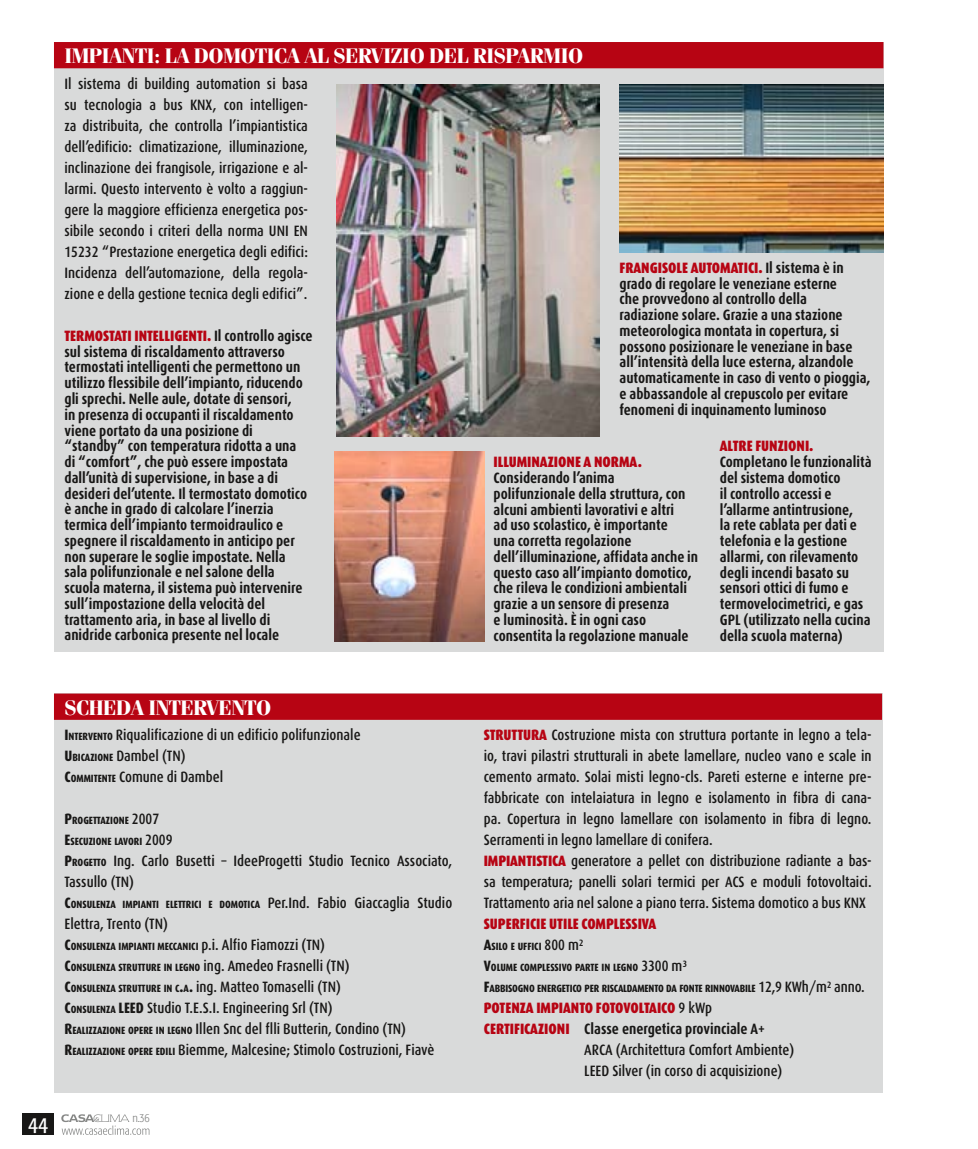
<style>
.page{position:relative;width:978px;height:1149px;background:#fff}
.page>*{position:absolute;margin:0;border:0;box-sizing:border-box;transform-origin:0 0}
.t1{font:700 21px "Fenice Std";letter-spacing:-.02em;color:#fff}
.t2{font:21px "Formata Condensed SC";color:#fff}
.t3{font:700 15px/15.8px "Dax Condensed";color:#181716}
.t4{font:500 15px/21px "Dax Condensed";color:#181716}
.t5{font:900 15px "Dax Condensed";color:#b70413}
.t6{font:300 condensed 12px "Formata";color:#868786}
.t7{font:800 10.5px/21px "Dax Condensed";color:#181716}
.s1{font-weight:900;color:#b70413}
.s2{font-weight:800}
.s3{font-weight:800;font-size:10.5px}
.s4{font-size:15px}
.s5{font-weight:500;font-size:15px}
.s6{font-weight:500;color:#181716}
</style>
<div class="page">
<div style="left:22px;top:1113px;width:32px;height:21px;background:#181716"></div>
<svg style="left:61px;top:1114px;width:88px;height:20px"></svg>
<div style="left:54px;top:42px;width:829px;height:609px;background:#d9dada"></div>
<div style="left:54px;top:42px;width:829px;height:26px;background:#b70413"></div>
<div style="left:54px;top:693px;width:828px;height:399px;background:#d9dada"></div>
<div style="left:54px;top:693px;width:828px;height:26px;background:#b70413"></div>
<img style="left:336px;top:84px;width:264px;height:352px">
<img style="left:334px;top:452px;width:150px;height:189px">
<img style="left:620px;top:84px;width:263px;height:168px">
<h1 class="t1" style="left:64px;top:43px;width:520px">IMPIANTI: LA DOMOTICA AL SERVIZIO DEL RISPARMIO</h1>
<p class="t4" style="left:64px;top:73px;width:245px;text-align:justify">Il sistema di building automation si basa su tecnologia a bus KNX, con intelligen&shy;za distribuita, che controlla l’impiantistica dell’edificio: climatizazione, illuminazione, inclinazione dei frangisole, irrigazione e al&shy;larmi. Questo intervento è volto a raggiun&shy;gere la maggiore efficienza energetica pos&shy;sibile secondo i criteri della norma UNI EN 15232 “Prestazione energetica degli edifici:<br>Incidenza dell’automazione, della regola&shy;zione e della gestione tecnica degli edifici”.</p>
<p class="t3" style="left:64px;top:328px;width:250px"><span class="s1">TERMOSTATI INTELLIGENTI.</span> Il controllo agisce sul sistema di riscaldamento attraverso termostati intelligenti che permettono un utilizzo flessibile dell’impianto, riducendo gli sprechi. Nelle aule, dotate di sensori,<br>in presenza di occupanti il riscaldamento viene portato da una posizione di “standby” con temperatura ridotta a una<br>di “comfort”, che può essere impostata dall’unità di supervisione, in base a di desideri del’utente. Il termostato domotico è anche in grado di calcolare l’inerzia termica dell’impianto termoidraulico e spegnere il riscaldamento in anticipo per non superare le soglie impostate. Nella<br>sala polifunzionale e nel salone della scuola materna, il sistema può intervenire sull’impostazione della velocità del trattamento aria, in base al livello di anidride carbonica presente nel locale</p>
<p class="t3" style="left:620px;top:260px;width:253px"><span class="s1">FRANGISOLE AUTOMATICI.</span> Il sistema è in grado di regolare le veneziane esterne<br>che provvedono al controllo della<br>radiazione solare. Grazie a una stazione meteorologica montata in copertura, si possono posizionare le veneziane in base all’intensità della luce esterna, alzandole automaticamente in caso di vento o pioggia, e abbassandole al crepuscolo per evitare fenomeni di inquinamento luminoso</p>
<p class="t5" style="left:720px;top:437px;width:95px">ALTRE FUNZIONI.</p>
<p class="t3" style="left:720px;top:454px;width:152px">Completano le funzionalità del sistema domotico<br>il controllo accessi e l’allarme antintrusione,<br>la rete cablata per dati e telefonia e la gestione allarmi, con rilevamento degli incendi basato su sensori ottici di fumo e termovelocimetrici, e gas<br>GPL (utilizzato nella cucina della scuola materna)</p>
<p class="t5" style="left:494px;top:453px;width:150px">ILLUMINAZIONE A NORMA.</p>
<p class="t3" style="left:494px;top:470px;width:206px">Considerando l’anima polifunzionale della struttura, con alcuni ambienti lavorativi e altri<br>ad uso scolastico, è importante<br>una corretta regolazione dell’illuminazione, affidata anche in questo caso all’impianto domotico, che rileva le condizioni ambientali grazie a un sensore di presenza<br>e luminosità. È in ogni caso consentita la regolazione manuale</p>
<h1 class="t1" style="left:64px;top:694px;width:208px">SCHEDA INTERVENTO</h1>
<p class="t4" style="left:64px;top:724px;width:298px"><span class="s2">I</span><span class="s3">NTERVENTO</span> Riqualificazione di un edificio polifunzionale<br><span class="s2">U</span><span class="s3">BICAZIONE</span> Dambel (TN)<br><span class="s2">C</span><span class="s3">OMMITENTE</span> Comune di Dambel</p>
<p class="t7" style="left:64px;top:809px;width:110px"><span class="s4">P</span>ROGETTAZIONE <span class="s5">2007<br></span><span class="s4">E</span>SECUZIONE LAVORI <span class="s5">2009</span></p>
<p class="t4" style="left:64px;top:850px;width:389px"><span class="s2">P</span><span class="s3">ROGETTO</span> Ing. Carlo Busetti – IdeeProgetti Studio Tecnico Associato,<br>Tassullo (TN)</p>
<p class="t7" style="left:64px;top:893px;width:389px"><span class="s4">C</span>ONSULENZA IMPIANTI ELETTRICI E DOMOTICA <span class="s5">Per.Ind. Fabio Giaccaglia Studio</span></p>
<p class="t4" style="left:64px;top:913px;width:105px">Elettra, Trento (TN)</p>
<p class="t7" style="left:64px;top:935px;width:287px"><span class="s4">C</span>ONSULENZA IMPIANTI MECCANICI <span class="s5">p.i. Alfio Fiamozzi (TN)<br></span><span class="s4">C</span>ONSULENZA STRUTTURE IN LEGNO <span class="s5">ing. Amedeo Frasnelli (TN)</span></p>
<p class="t4" style="left:64px;top:976px;width:278px"><span class="s2">C</span><span class="s3">ONSULENZA STRUTTURE IN C</span><span class="s2">.</span><span class="s3">A</span><span class="s2">.</span> ing. Matteo Tomaselli (TN)</p>
<p class="t7" style="left:64px;top:998px;width:62px"><span class="s4">C</span>ONSULENZA <span class="s4">LEED</span></p>
<p class="t4" style="left:64px;top:997px;width:372px;text-indent:83px">Studio T.E.S.I. Engineering Srl (TN)<br><span class="s2">R</span><span class="s3">EALIZZAZIONE OPERE IN LEGNO</span> Illen Snc del flli Butterin, Condino (TN)<br><span class="s2">R</span><span class="s3">EALIZZAZIONE OPERE EDILI</span> Biemme, Malcesine; Stimolo Costruzioni, Fiavè</p>
<h1 class="t2" style="left:28px;top:1110px;width:22px">44</h1>
<p class="t6" style="left:132px;top:1110px;width:19px">n.36</p>
<p class="t4" style="left:484px;top:724px;width:389px"><span class="s1">STRUTTURA</span> Costruzione mista con struttura portante in legno a tela&shy;io, travi pilastri strutturali in abete lamellare, nucleo vano e scale in cemento armato. Solai misti legno-cls. Pareti esterne e interne pre&shy;fabbricate con intelaiatura in legno e isolamento in fibra di cana&shy;pa. Copertura in legno lamellare con isolamento in fibra di legno.<br>Serramenti in legno lamellare di conifera.<br><span class="s1">IMPIANTISTICA</span> generatore a pellet con distribuzione radiante a bas&shy;sa temperatura; panelli solari termici per ACS e moduli fotovoltaici.<br>Trattamento aria nel salone a piano terra. Sistema domotico a bus KNX</p>
<p class="t5" style="left:484px;top:915px;width:174px">SUPERFICIE UTILE COMPLESSIVA</p>
<p class="t7" style="left:484px;top:935px;width:382px"><span class="s4">A</span>SILO E UFFICI <span class="s5">800 m²<br></span><span class="s4">V</span>OLUME COMPLESSIVO PARTE IN LEGNO <span class="s5">3300 m³<br></span><span class="s4">F</span>ABBISOGNO ENERGETICO PER RISCALDAMENTO DA FONTE RINNOVABILE <span class="s5">12,9 KWh/m² anno.</span></p>
<p class="t5" style="left:484px;top:999px;width:230px">POTENZA IMPIANTO FOTOVOLTAICO <span class="s6">9 kWp</span></p>
<p class="t3" style="left:484px;top:1021px;width:283px"><span class="s1">CERTIFICAZIONI</span> Classe energetica provinciale A+</p>
<p class="t4" style="left:584px;top:1039px;width:211px">ARCA (Architettura Comfort Ambiente)</p>
<p class="t4" style="left:584px;top:1060px;width:200px">LEED Silver (in corso di acquisizione)</p>
</div>
